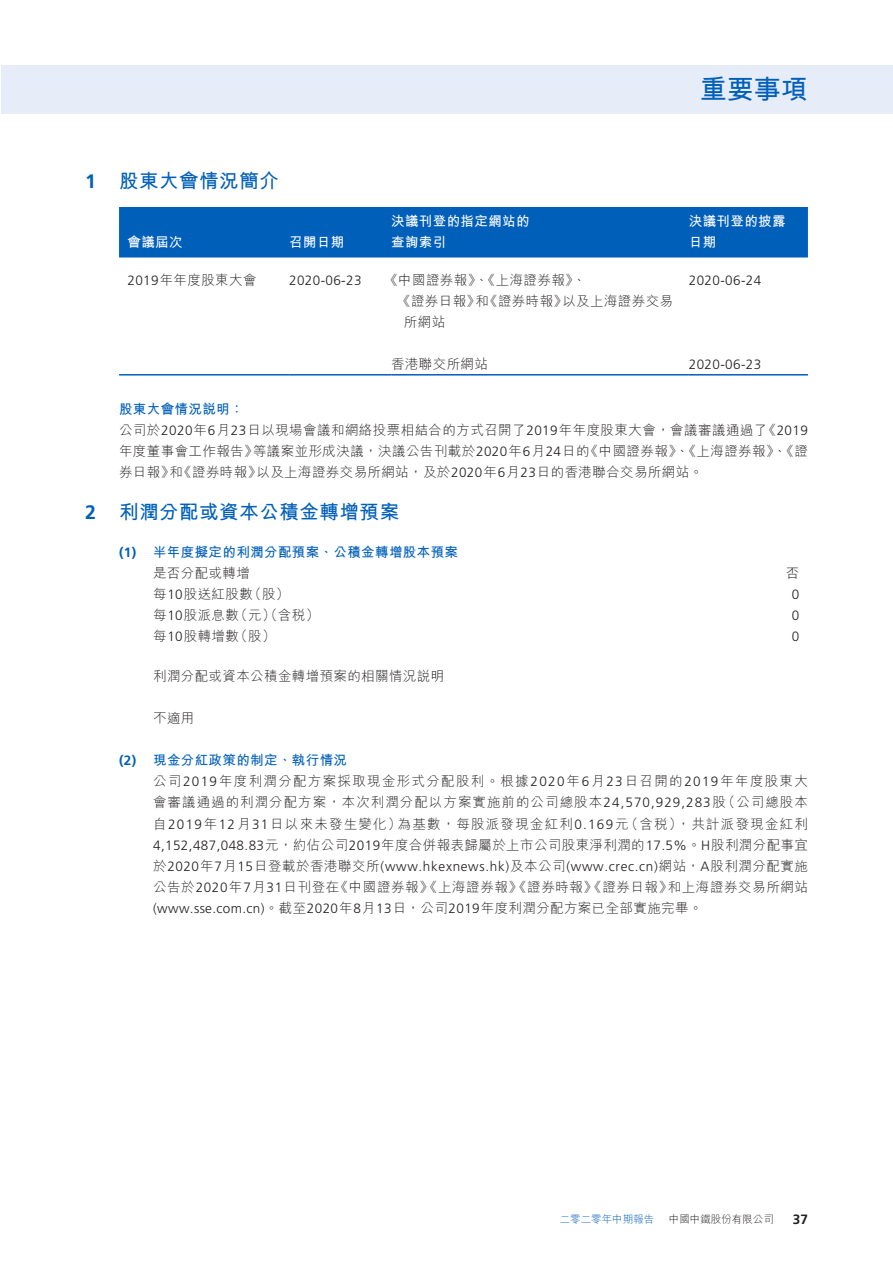
<style>
.page{position:relative;width:893px;height:1263px;background:#fff}
.page>*{position:absolute;margin:0;border:0;box-sizing:border-box;transform-origin:0 0}
.t1{font:700 27px "M Hei HK";color:#005fb9}
.t2{font:700 19.5px "M Hei HK";letter-spacing:.03em;color:#005fb9}
.t3{font:300 13.5px/21px "M Hei HK";letter-spacing:.03em;color:#231f20}
.t4{font:300 13.5px/21px "M Hei HK";letter-spacing:.075em;color:#231f20}
.t5{font:300 13.5px "Frutiger LT Std";letter-spacing:.03em;color:#231f20}
.t6{font:300 13.5px "Frutiger LT Std";letter-spacing:.05em;color:#231f20}
.t7{font:700 13.5px/21px "M Hei HK";letter-spacing:.03em;color:#005fb9}
.t8{font:700 13.5px/21px "M Hei HK";letter-spacing:.03em;color:#fff}
.t9{font:700 13.5px "Frutiger LT Std";color:#231f20}
.t10{font:300 10.5px "M Hei HK";color:#231f20}
.t11{font:300 10.5px "M Hei HK";color:#005fb9}
.s1{font-family:"Frutiger LT Std"}
.s2{font-weight:700;color:#005fb9}
.s3{font-weight:300;color:#231f20}
.s4{font-family:"Frutiger LT Std";font-weight:700;color:#005fb9}
.s5{font-family:"M Hei HK"}
</style>
<div class="page">
<div style="left:2px;top:65px;width:891px;height:49px;background:#e7edf8"></div>
<div style="left:119px;top:207px;width:689px;height:50px;background:#005fb9"></div>
<hr style="left:119px;top:374px;width:170px;height:1px;background:#005fb9">
<hr style="left:289px;top:374px;width:102px;height:1px;background:#005fb9">
<hr style="left:391px;top:374px;width:298px;height:1px;background:#005fb9">
<hr style="left:689px;top:374px;width:119px;height:1px;background:#005fb9">
<h2 class="t2" style="left:85px;top:166px;width:195px"><span class="s1">1</span> 股東大會情況簡介</h2>
<p class="t8" style="left:128px;top:231px;width:57px">會議屆次</p>
<p class="t8" style="left:289px;top:231px;width:57px">召開日期</p>
<h1 class="t1" style="left:700px;top:69px;width:109px">重要事項</h1>
<p class="t8" style="left:391px;top:210px;width:140px">決議刊登的指定網站的查詢索引</p>
<p class="t8" style="left:689px;top:210px;width:98px">決議刊登的披露日期</p>
<p class="t3" style="left:128px;top:270px;width:130px"><span class="s1">2019</span>年年度股東大會</p>
<p class="t5" style="left:289px;top:273px;width:74px">2020-06-23</p>
<p class="t3" style="left:384px;top:270px;width:203px">《中國證券報》、《上海證券報》、</p>
<p class="t3" style="left:397px;top:291px;width:277px">《證券日報》和《證券時報》以及上海證券交易</p>
<p class="t3" style="left:404px;top:312px;width:43px">所網站</p>
<p class="t5" style="left:689px;top:273px;width:74px">2020-06-24</p>
<p class="t3" style="left:391px;top:354px;width:98px">香港聯交所網站</p>
<p class="t5" style="left:689px;top:357px;width:74px">2020-06-23</p>
<p class="t3" style="left:119px;top:398px;width:690px"><span class="s2">股東大會情況說明：<br></span>公司於<span class="s1">2020</span>年<span class="s1">6</span>月<span class="s1">23</span>日以現場會議和網絡投票相結合的方式召開了<span class="s1">2019</span>年年度股東大會，會議審議通過了《<span class="s1">2019</span>年度董事會工作報告》等議案並形成決議，決議公告刊載於<span class="s1">2020</span>年<span class="s1">6</span>月<span class="s1">24</span>日的《中國證券報》、《上海證券報》、《證券日報》和《證券時報》以及上海證券交易所網站，及於<span class="s1">2020</span>年<span class="s1">6</span>月<span class="s1">23</span>日的香港聯合交易所網站。</p>
<h2 class="t2" style="left:85px;top:498px;width:316px"><span class="s1">2</span> 利潤分配或資本公積金轉增預案</h2>
<p class="t7" style="left:153px;top:540px;width:306px;text-indent:-34px"><span class="s1">(1)</span> 半年度擬定的利潤分配預案、公積金轉增股本預案<span class="s3">是否分配或轉增</span></p>
<p class="t3" style="left:786px;top:562px;width:15px">否</p>
<p class="t3" style="left:153px;top:583px;width:138px">每<span class="s1">10</span>股送紅股數（股）</p>
<p class="t5" style="left:792px;top:587px;width:9px">0</p>
<p class="t3" style="left:153px;top:604px;width:168px">每<span class="s1">10</span>股派息數（元）（含稅）</p>
<p class="t5" style="left:792px;top:608px;width:9px">0</p>
<p class="t3" style="left:153px;top:625px;width:124px">每<span class="s1">10</span>股轉增數（股）</p>
<p class="t5" style="left:792px;top:629px;width:9px">0</p>
<p class="t3" style="left:153px;top:666px;width:293px">利潤分配或資本公積金轉增預案的相關情況說明</p>
<p class="t3" style="left:153px;top:708px;width:43px">不適用</p>
<p class="t4" style="left:153px;top:750px;width:656px;text-indent:-34px"><span class="s4">(2)</span> <span class="s2">現金分紅政策的制定、執行情況<br></span>公司<span class="s1">2019</span>年度利潤分配方案採取現金形式分配股利。根據<span class="s1">2020</span>年<span class="s1">6</span>月<span class="s1">23</span>日召開的<span class="s1">2019</span>年年度股東大會審議通過的利潤分配方案，本次利潤分配以方案實施前的公司總股本<span class="s1">24,570,929,283</span>股（公司總股本自<span class="s1">2019</span>年<span class="s1">12</span>月<span class="s1">31</span>日以來未發生變化）為基數，每股派發現金紅利<span class="s1">0.169</span>元（含稅），共計派發現金紅利<span class="s1">4,152,487,048.83</span>元，約佔公司<span class="s1">2019</span>年度合併報表歸屬於上市公司股東淨利潤的<span class="s1">17.5%</span>。<span class="s1">H</span>股利潤分配事宜</p>
<p class="t6" style="left:153px;top:858px;width:656px"><span class="s5">於</span>2020<span class="s5">年</span>7<span class="s5">月</span>15<span class="s5">日登載於香港聯交所</span>(www.hkexnews.hk)<span class="s5">及本公司</span>(www.crec.cn)<span class="s5">網站，</span>A<span class="s5">股利潤分配實施</span></p>
<p class="t3" style="left:153px;top:876px;width:656px">公告於<span class="s1">2020</span>年<span class="s1">7</span>月<span class="s1">31</span>日刊登在《中國證券報》《上海證券報》《證券時報》《證券日報》和上海證券交易所網站</p>
<p class="t5" style="left:153px;top:900px;width:551px">(www.sse.com.cn)<span class="s5">。截至</span>2020<span class="s5">年</span>8<span class="s5">月</span>13<span class="s5">日，公司</span>2019<span class="s5">年度利潤分配方案已全部實施完畢。</span></p>
<p class="t11" style="left:560px;top:1214px;width:96px">二零二零年中期報告</p>
<p class="t10" style="left:669px;top:1214px;width:106px">中國中鐵股份有限公司</p>
<p class="t9" style="left:793px;top:1211px;width:17px">37</p>
</div>
